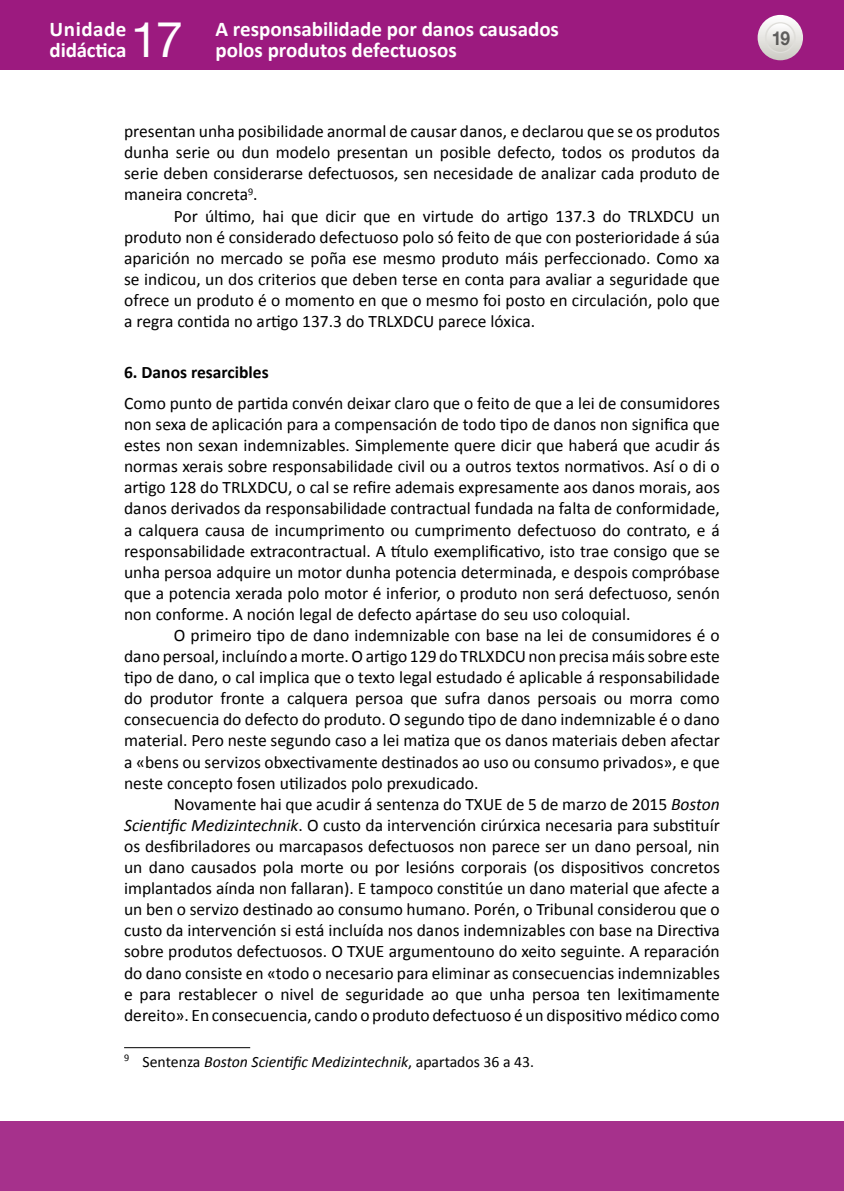
<style>
.page{position:relative;width:844px;height:1191px;background:#fff}
.page>*{position:absolute;margin:0;border:0;box-sizing:border-box;transform-origin:0 0}
.t1{font:49px "Helvetica Neue";color:#fff}
.t2{font:700 21px/21px "Calibri";color:#fff}
.t3{font:700 19.25px "Helvetica Neue";color:#000;scale:.9 1}
.t4{font:17.5px/21.2px "Calibri";color:#000;text-align:justify}
.t5{font:700 17.5px "Calibri";color:#000}
.t6{font:italic 15.75px "Calibri";color:#000}
.s1{font-style:italic}
.s2{font-style:normal}
</style>
<div class="page">
<div style="left:0;top:0;width:843px;height:69px;background:#9c1a7f"></div>
<svg style="left:757px;top:15px;width:45px;height:45px"></svg>
<svg style="left:765px;top:23px;width:29px;height:29px"></svg>
<div style="left:764px;top:22px;width:31px;height:31px;border:1px solid #dfdeda;border-radius:50%"></div>
<div style="left:0;top:1121px;width:843px;height:70px;background:#a6318c"></div>
<hr style="left:124px;top:1047px;width:126px;height:1px;background:#000">
<p class="t2" style="left:50px;top:19px;width:78px">Unidade didáctica</p>
<h1 class="t1" style="left:131px;top:5px;width:54px">17</h1>
<p class="t2" style="left:215px;top:19px;width:345px">A responsabilidade por danos causados polos produtos defectuosos</p>
<p class="t3" style="left:770px;top:26px;width:23px">19</p>
<p class="t4" style="left:124px;top:121px;width:597px">presentan unha posibilidade anormal de causar danos, e declarou que se os produtos dunha serie ou dun modelo presentan un posible defecto, todos os produtos da serie deben considerarse defectuosos, sen necesidade de analizar cada produto de maneira concreta<sup>9</sup>.</p>
<p class="t4" style="left:124px;top:205px;width:597px;text-indent:50px">Por último, hai que dicir que en virtude do artigo 137.3 do TRLXDCU un produto non é considerado defectuoso polo só feito de que con posterioridade á súa aparición no mercado se poña ese mesmo produto máis perfeccionado. Como xa se indicou, un dos criterios que deben terse en conta para avaliar a seguridade que ofrece un produto é o momento en que o mesmo foi posto en circulación, polo que a regra contida no artigo 137.3 do TRLXDCU parece lóxica.</p>
<p class="t5" style="left:124px;top:361px;width:146px">6. Danos resarcibles</p>
<p class="t4" style="left:124px;top:393px;width:597px">Como punto de partida convén deixar claro que o feito de que a lei de consumidores non sexa de aplicación para a compensación de todo tipo de danos non significa que estes non sexan indemnizables. Simplemente quere dicir que haberá que acudir ás normas xerais sobre responsabilidade civil ou a outros textos normativos. Así o di o artigo 128 do TRLXDCU, o cal se refire ademais expresamente aos danos morais, aos danos derivados da responsabilidade contractual fundada na falta de conformidade, a calquera causa de incumprimento ou cumprimento defectuoso do contrato, e á responsabilidade extracontractual. A título exemplificativo, isto trae consigo que se unha persoa adquire un motor dunha potencia determinada, e despois compróbase que a potencia xerada polo motor é inferior, o produto non será defectuoso, senón non conforme. A noción legal de defecto apártase do seu uso coloquial.</p>
<p class="t4" style="left:124px;top:624px;width:597px;text-indent:50px">O primeiro tipo de dano indemnizable con base na lei de consumidores é o dano persoal, incluíndo a morte. O artigo 129 do TRLXDCU non precisa máis sobre este tipo de dano, o cal implica que o texto legal estudado é aplicable á responsabilidade do produtor fronte a calquera persoa que sufra danos persoais ou morra como consecuencia do defecto do produto. O segundo tipo de dano indemnizable é o dano material. Pero neste segundo caso a lei matiza que os danos materiais deben afectar a «bens ou servizos obxectivamente destinados ao uso ou consumo privados», e que neste concepto fosen utilizados polo prexudicado.</p>
<p class="t4" style="left:124px;top:793px;width:597px;text-indent:50px">Novamente hai que acudir á sentenza do TXUE de 5 de marzo de 2015 <span class="s1">Boston Scientific Medizintechnik</span>. O custo da intervención cirúrxica necesaria para substituír os desfibriladores ou marcapasos defectuosos non parece ser un dano persoal, nin un dano causados pola morte ou por lesións corporais (os dispositivos concretos implantados aínda non fallaran). E tampoco constitúe un dano material que afecte a un ben o servizo destinado ao consumo humano. Porén, o Tribunal considerou que o custo da intervención si está incluída nos danos indemnizables con base na Directiva sobre produtos defectuosos. O TXUE argumentouno do xeito seguinte. A reparación do dano consiste en «todo o necesario para eliminar as consecuencias indemnizables e para restablecer o nivel de seguridade ao que unha persoa ten lexitimamente dereito». En consecuencia, cando o produto defectuoso é un dispositivo médico como</p>
<p class="t6" style="left:124px;top:1051px;width:411px"><sup>9</sup> <span class="s2">Sentenza</span> Boston Scientific Medizintechnik<span class="s2">, apartados 36 a 43.</span></p>
</div>
